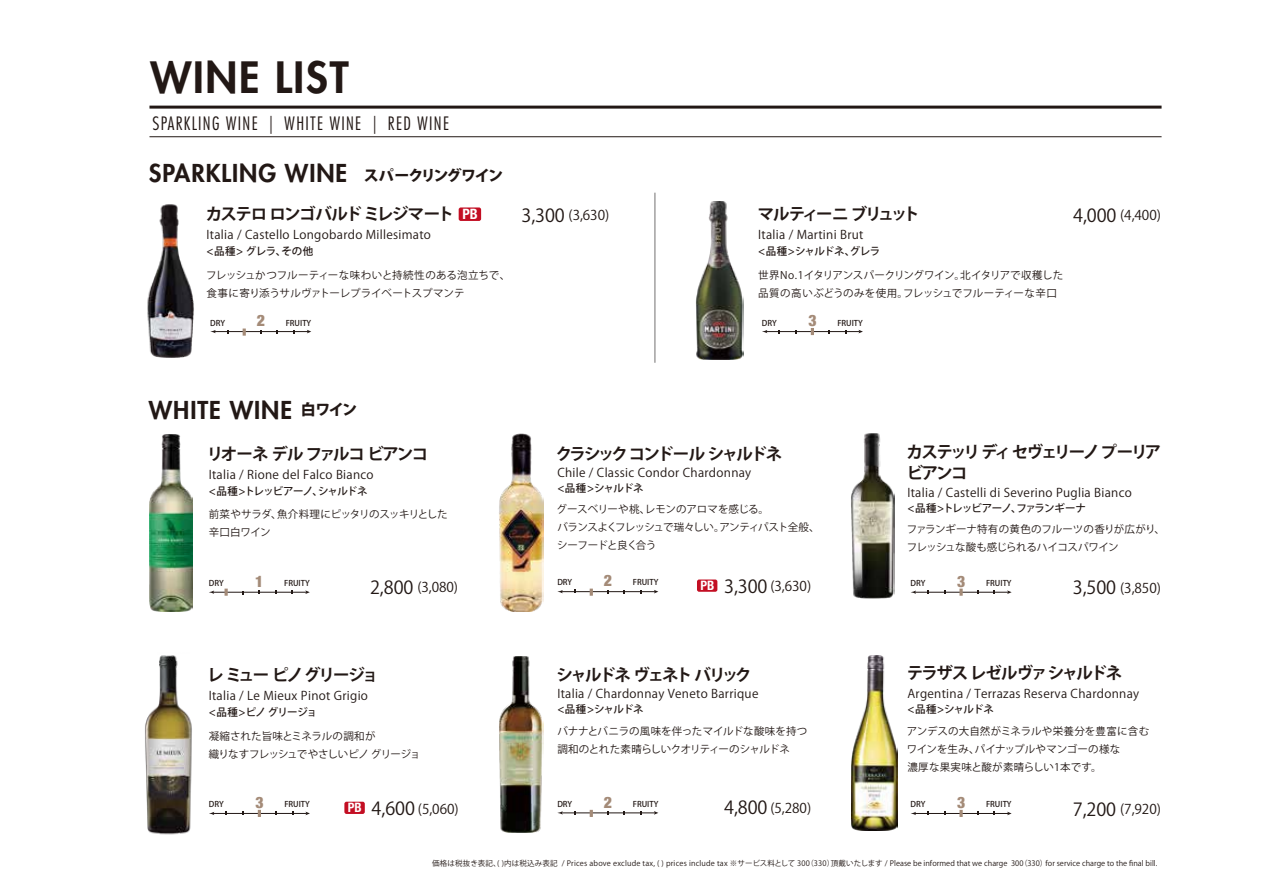
<style>
.page{position:relative;width:1263px;height:893px;background:#fff}
.page>*{position:absolute;margin:0;border:0;box-sizing:border-box;transform-origin:0 0}
.t1{font:800 42px "Futura Std";letter-spacing:.04em;color:#221815}
.t2{font:800 24px "Futura Std";letter-spacing:.04em;color:#221815}
.t3{font:300 condensed 18px "Futura Std";letter-spacing:.07em;color:#221815}
.t4{font:700 16.5px/21px "Koz Go Pr 6 N";letter-spacing:-.115em;color:#221815}
.t5{font:700 16.5px "Koz Go Pr 6 N";letter-spacing:-.09em;color:#221815}
.t6{font:700 16.5px "Koz Go Pr 6 N";letter-spacing:-.095em;color:#221815}
.t7{font:700 16.5px "Koz Go Pr 6 N";letter-spacing:-.14em;color:#221815}
.t8{font:700 16.5px "Koz Go Pr 6 N";letter-spacing:-.15em;color:#221815}
.t9{font:900 condensed 15.9px "Helvetica Neue";color:#a48b78}
.t10{font:700 condensed 14.25px "Helvetica Neue";color:#fff}
.t11{font:13.5px "Koz Go Pr 6 N";letter-spacing:-.005em;color:#221815}
.t12{font:12px "Koz Go Pr 6 N";letter-spacing:.025em;color:#221815}
.t13{font:10.5px/18px "Koz Go Pr 6 N";letter-spacing:-.02em;color:#221815}
.t14{font:500 10.5px "Koz Go Pr 6 N";letter-spacing:-.05em;color:#221815}
.t15{font:10.5px/18px "Koz Go Pr 6 N";letter-spacing:.01em;color:#221815}
.t16{font:10.5px/18px "Koz Go Pr 6 N";letter-spacing:-.05em;color:#221815}
.t17{font:10.5px/18px "Koz Go Pr 6 N";color:#221815}
.t18{font:500 7.95px "Koz Go Pr 6 N";color:#221815}
.t19{font:7.5px "Koz Go Pr 6 N";letter-spacing:.005em;color:#221815}
.s1{font-family:"Koz Go Pr 6 N";font-size:15px}
.s2{font-size:18px}
.s3{font-family:"Helvetica Neue";font-weight:700;font-stretch:condensed;font-size:12.9px;color:#fff}
</style>
<div class="page">
<img style="left:145px;top:655px;width:47px;height:180px">
<img style="left:150px;top:434px;width:43px;height:178px">
<hr style="left:212px;top:592px;width:95px;height:1px;background:#221815">
<svg style="left:305px;top:590px;width:5px;height:4px"></svg>
<svg style="left:225px;top:589px;width:3px;height:7px"></svg>
<hr style="left:914px;top:592px;width:94px;height:1px;background:#221815">
<svg style="left:1007px;top:590px;width:4px;height:4px"></svg>
<svg style="left:959px;top:589px;width:4px;height:7px"></svg>
<hr style="left:914px;top:813px;width:94px;height:1px;background:#221815">
<svg style="left:959px;top:810px;width:4px;height:7px"></svg>
<img style="left:499px;top:434px;width:45px;height:177px">
<div style="left:697px;top:579px;width:20px;height:13px;background:#c30e23;border-radius:2px"></div>
<hr style="left:561px;top:591px;width:94px;height:1px;background:#221815">
<svg style="left:557px;top:590px;width:6px;height:3px"></svg>
<svg style="left:590px;top:589px;width:3px;height:7px"></svg>
<hr style="left:561px;top:813px;width:94px;height:1px;background:#221815">
<svg style="left:557px;top:811px;width:6px;height:3px"></svg>
<svg style="left:654px;top:811px;width:4px;height:4px"></svg>
<svg style="left:590px;top:810px;width:3px;height:7px"></svg>
<div style="left:459px;top:207px;width:22px;height:14px;background:#c30e23;border-radius:2px"></div>
<hr style="left:214px;top:331px;width:94px;height:1px;background:#221815">
<svg style="left:210px;top:330px;width:6px;height:3px"></svg>
<svg style="left:243px;top:329px;width:3px;height:7px"></svg>
<img style="left:147px;top:204px;width:47px;height:154px">
<img style="left:499px;top:656px;width:44px;height:176px">
<img style="left:851px;top:655px;width:47px;height:175px">
<img style="left:851px;top:433px;width:44px;height:166px">
<hr style="left:765px;top:331px;width:95px;height:1px;background:#221815">
<svg style="left:858px;top:330px;width:5px;height:3px"></svg>
<svg style="left:811px;top:328px;width:3px;height:7px"></svg>
<img style="left:696px;top:202px;width:47px;height:158px">
<hr style="left:655px;top:193px;width:1px;height:170px;background:#727171">
<hr style="left:149px;top:106px;width:1012px;height:3px;background:#221815">
<hr style="left:149px;top:136px;width:1012px;height:1px;background:#221815">
<hr style="left:213px;top:813px;width:94px;height:1px;background:#221815">
<svg style="left:305px;top:812px;width:5px;height:3px"></svg>
<svg style="left:258px;top:810px;width:3px;height:7px"></svg>
<div style="left:344px;top:802px;width:21px;height:12px;background:#c30e23;border-radius:2px"></div>
<h1 class="t1" style="left:150px;top:50px;width:200px">WINE LIST</h1>
<h3 class="t3" style="left:153px;top:112px;width:298px">SPARKLING WINE | WHITE WINE | RED WINE</h3>
<h2 class="t2" style="left:149px;top:158px;width:356px">SPARKLING WINE <span class="s1">スパークリングワイン</span></h2>
<h3 class="t5" style="left:206px;top:205px;width:250px">カステロ ロンゴバルド ミレジマート</h3>
<p class="t12" style="left:207px;top:228px;width:226px">Italia / Castello Longobardo Millesimato</p>
<p class="t14" style="left:207px;top:246px;width:108px">&lt;品種&gt; グレラ、その他</p>
<p class="t17" style="left:206px;top:266px;width:306px">フレッシュかつフルーティーな味わいと持続性のある泡立ちで、食事に寄り添うサルヴァトーレプライベートスプマンテ</p>
<p class="t10" style="left:462px;top:202px;width:17px">PB</p>
<p class="t11" style="left:521px;top:207px;width:89px"><span class="s2">3,300</span> (3,630)</p>
<p class="t18" style="left:210px;top:318px;width:17px">DRY</p>
<h3 class="t9" style="left:257px;top:307px;width:10px">2</h3>
<p class="t18" style="left:286px;top:318px;width:27px">FRUITY</p>
<h2 class="t2" style="left:149px;top:395px;width:210px">WHITE WINE <sup>白ワイン</sup></h2>
<h3 class="t8" style="left:758px;top:205px;width:163px">マルティーニ ブリュット</h3>
<p class="t11" style="left:1073px;top:207px;width:89px"><span class="s2">4,000</span> (4,400)</p>
<p class="t12" style="left:758px;top:228px;width:107px">Italia / Martini Brut</p>
<p class="t14" style="left:758px;top:246px;width:124px">&lt;品種&gt;シャルドネ、グレラ</p>
<p class="t13" style="left:758px;top:266px;width:306px">世界No.1イタリアンスパークリングワイン。北イタリアで収穫した品質の高いぶどうのみを使用。フレッシュでフルーティーな辛口</p>
<p class="t18" style="left:762px;top:318px;width:17px">DRY</p>
<h3 class="t9" style="left:808px;top:307px;width:10px">3</h3>
<p class="t18" style="left:837px;top:318px;width:27px">FRUITY</p>
<h3 class="t6" style="left:207px;top:444px;width:223px">リオーネ デル ファルコ ビアンコ</h3>
<p class="t12" style="left:209px;top:467px;width:166px">Italia / Rione del Falco Bianco</p>
<p class="t14" style="left:209px;top:485px;width:161px">&lt;品種&gt;トレッビアーノ、シャルドネ</p>
<p class="t13" style="left:209px;top:506px;width:240px">前菜やサラダ、魚介料理にピッタリのスッキリとした辛口白ワイン</p>
<p class="t18" style="left:209px;top:579px;width:17px">DRY</p>
<h3 class="t9" style="left:255px;top:568px;width:10px">1</h3>
<p class="t18" style="left:284px;top:579px;width:27px">FRUITY</p>
<p class="t11" style="left:370px;top:579px;width:89px"><span class="s2">2,800</span> (3,080)</p>
<h3 class="t4" style="left:556px;top:444px;width:228px">クラシック コンドール シャルドネ</h3>
<p class="t12" style="left:557px;top:466px;width:195px">Chile / Classic Condor Chardonnay</p>
<p class="t14" style="left:557px;top:482px;width:88px">&lt;品種&gt;シャルドネ</p>
<p class="t16" style="left:557px;top:501px;width:265px">グースベリーや桃、レモンのアロマを感じる｡<br>バランスよくフレッシュで瑞々しい。アンティパスト全般、シーフードと良く合う</p>
<p class="t18" style="left:557px;top:578px;width:17px">DRY</p>
<h3 class="t9" style="left:604px;top:567px;width:10px">2</h3>
<p class="t18" style="left:633px;top:578px;width:27px">FRUITY</p>
<p class="t11" style="left:700px;top:579px;width:112px"><span class="s3">PB</span> <span class="s2">3,300</span> (3,630)</p>
<h3 class="t4" style="left:906px;top:442px;width:256px">カステッリ ディ セヴェリーノ プーリアビアンコ</h3>
<p class="t12" style="left:907px;top:486px;width:226px">Italia / Castelli di Severino Puglia Bianco</p>
<p class="t14" style="left:907px;top:502px;width:180px">&lt;品種&gt;トレッビアーノ、ファランギーナ</p>
<p class="t13" style="left:907px;top:521px;width:260px">ファランギーナ特有の黄色のフルーツの香りが広がり、フレッシュな酸も感じられるハイコスパワイン</p>
<p class="t18" style="left:910px;top:579px;width:17px">DRY</p>
<h3 class="t9" style="left:957px;top:568px;width:10px">3</h3>
<p class="t18" style="left:986px;top:579px;width:27px">FRUITY</p>
<p class="t11" style="left:1073px;top:580px;width:89px"><span class="s2">3,500</span> (3,850)</p>
<h3 class="t4" style="left:207px;top:665px;width:173px">レ ミュー ピノ グリージョ</h3>
<p class="t12" style="left:209px;top:689px;width:161px">Italia / Le Mieux Pinot Grigio</p>
<p class="t14" style="left:209px;top:706px;width:110px">&lt;品種&gt;ピノ グリージョ</p>
<p class="t13" style="left:209px;top:727px;width:213px">凝縮された旨味とミネラルの調和が<br>織りなすフレッシュでやさしいピノ グリージョ</p>
<h3 class="t7" style="left:556px;top:666px;width:197px">シャルドネ ヴェネト バリック</h3>
<p class="t12" style="left:557px;top:687px;width:203px">Italia / Chardonnay Veneto Barrique</p>
<p class="t14" style="left:557px;top:703px;width:88px">&lt;品種&gt;シャルドネ</p>
<p class="t13" style="left:557px;top:722px;width:252px">バナナとバニラの風味を伴ったマイルドな酸味を持つ調和のとれた素晴らしいクオリティーのシャルドネ</p>
<h3 class="t5" style="left:907px;top:664px;width:217px">テラザス レゼルヴァ シャルドネ</h3>
<p class="t12" style="left:907px;top:687px;width:233px">Argentina / Terrazas Reserva Chardonnay</p>
<p class="t14" style="left:907px;top:703px;width:88px">&lt;品種&gt;シャルドネ</p>
<p class="t15" style="left:907px;top:722px;width:244px">アンデスの大自然がミネラルや栄養分を豊富に含むワインを生み、パイナップルやマンゴーの様な<br>濃厚な果実味と酸が素晴らしい1本です。</p>
<p class="t18" style="left:209px;top:800px;width:17px">DRY</p>
<h3 class="t9" style="left:255px;top:789px;width:10px">3</h3>
<p class="t18" style="left:284px;top:800px;width:27px">FRUITY</p>
<p class="t11" style="left:348px;top:801px;width:112px"><span class="s3">PB</span> <span class="s2">4,600</span> (5,060)</p>
<p class="t18" style="left:557px;top:799px;width:17px">DRY</p>
<h3 class="t9" style="left:604px;top:789px;width:10px">2</h3>
<p class="t18" style="left:633px;top:799px;width:27px">FRUITY</p>
<p class="t11" style="left:724px;top:800px;width:88px"><span class="s2">4,800</span> (5,280)</p>
<p class="t18" style="left:910px;top:800px;width:17px">DRY</p>
<h3 class="t9" style="left:957px;top:789px;width:10px">3</h3>
<p class="t18" style="left:986px;top:800px;width:27px">FRUITY</p>
<p class="t11" style="left:1073px;top:801px;width:89px"><span class="s2">7,200</span> (7,920)</p>
<p class="t19" style="left:432px;top:859px;width:727px">価格は税抜き表記、( )内は税込み表記 / Prices above exclude tax, ( ) prices include tax ※サービス料として 300（330）頂戴いたします / Please be informed that we charge 300（330）for service charge to the final bill.</p>
</div>
